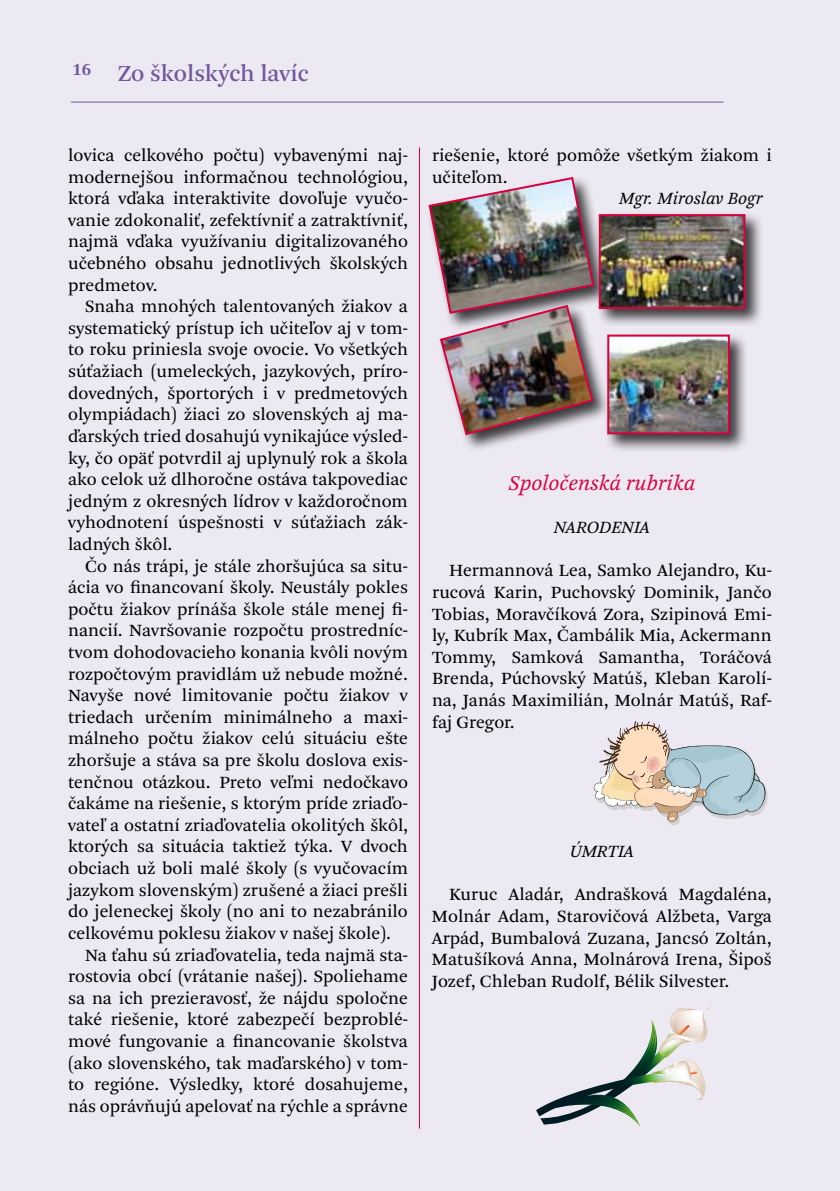
<style>
.page{position:relative;width:840px;height:1191px;background:#fff}
.page>*{position:absolute;margin:0;border:0;box-sizing:border-box;transform-origin:0 0}
.t1{font:24px "Arnhem Pro";color:#72569c}
.t2{font:italic 22px "Arnhem Pro Blond";color:#da003d}
.t3{font:18px/21.6px "Arnhem Pro Blond";color:#000;text-align:justify}
.t4{font:italic 18px "Arnhem Pro Blond";color:#000}
.t5{font:700 18px "Arnhem Pro";color:#72569c}
</style>
<div class="page">
<div style="left:0;top:0;width:839px;height:1191px;background:#ece9f2"></div>
<hr style="left:419px;top:147px;width:1px;height:981px;background:#da003d">
<div style="left:595px;top:211px;width:169px;height:117px;background:#000;opacity:.75"></div>
<img style="left:601px;top:217px;width:141px;height:89px">
<div style="left:598px;top:214px;width:147px;height:95px;border:2px solid #da003d"></div>
<div style="left:604px;top:332px;width:144px;height:121px;background:#000;opacity:.75"></div>
<img style="left:610px;top:337px;width:116px;height:94px">
<div style="left:607px;top:334px;width:122px;height:100px;border:2px solid #da003d"></div>
<div style="left:436px;top:302px;width:173px;height:150px;background:#000;opacity:.75"></div>
<img style="left:428px;top:177px;width:167px;height:259px">
<svg style="left:593px;top:721px;width:174px;height:104px"></svg>
<svg style="left:536px;top:1007px;width:175px;height:119px"></svg>
<p class="t5" style="left:72px;top:57px;width:21px">16</p>
<h1 class="t1" style="left:118px;top:58px;width:192px">Zo školských lavíc</h1>
<p class="t3" style="left:68px;top:145px;width:341px">lovica celkového počtu) vybavenými naj&shy;modernejšou informačnou technológiou, ktorá vďaka interaktivite dovoľuje vyučo&shy;vanie zdokonaliť, zefektívniť a zatraktívniť, najmä vďaka využívaniu digitalizovaného učebného obsahu jednotlivých školských predmetov.</p>
<p class="t3" style="left:68px;top:296px;width:341px;text-indent:17px">Snaha mnohých talentovaných žiakov a systematický prístup ich učiteľov aj v tom&shy;to roku priniesla svoje ovocie. Vo všetkých súťažiach (umeleckých, jazykových, príro&shy;dovedných, športorých i v predmetových olympiádach) žiaci zo slovenských aj ma&shy;ďarských tried dosahujú vynikajúce výsled&shy;ky, čo opäť potvrdil aj uplynulý rok a škola ako celok už dlhoročne ostáva takpovediac jedným z okresných lídrov v každoročnom vyhodnotení úspešnosti v súťažiach zák&shy;ladných škôl.</p>
<p class="t3" style="left:85px;top:555px;width:324px">Čo nás trápi, je stále zhoršujúca sa situ-</p>
<p class="t3" style="left:68px;top:577px;width:341px">ácia vo financovaní školy. Neustály pokles</p>
<p class="t3" style="left:68px;top:598px;width:341px">počtu žiakov prínáša škole stále menej fi-</p>
<p class="t3" style="left:68px;top:620px;width:341px">nancií. Navršovanie rozpočtu prostredníc-</p>
<p class="t3" style="left:68px;top:641px;width:341px">tvom dohodovacieho konania kvôli novým</p>
<p class="t3" style="left:68px;top:663px;width:341px">rozpočtovým pravidlám už nebude možné.</p>
<p class="t3" style="left:68px;top:685px;width:341px">Navyše nové limitovanie počtu žiakov v</p>
<p class="t3" style="left:68px;top:706px;width:341px">triedach určením minimálneho a maxi-</p>
<p class="t3" style="left:68px;top:728px;width:341px">málneho počtu žiakov celú situáciu ešte</p>
<p class="t3" style="left:68px;top:749px;width:341px">zhoršuje a stáva sa pre školu doslova exis-</p>
<p class="t3" style="left:68px;top:771px;width:341px">tenčnou otázkou. Preto veľmi nedočkavo</p>
<p class="t3" style="left:68px;top:793px;width:341px">čakáme na riešenie, s ktorým príde zriaďo-</p>
<p class="t3" style="left:68px;top:814px;width:341px">vateľ a ostatní zriaďovatelia okolitých škôl,</p>
<p class="t3" style="left:68px;top:836px;width:341px">ktorých sa situácia taktiež týka. V dvoch</p>
<p class="t3" style="left:68px;top:857px;width:341px">obciach už boli malé školy (s vyučovacím</p>
<p class="t3" style="left:68px;top:879px;width:341px">jazykom slovenským) zrušené a žiaci prešli</p>
<p class="t3" style="left:68px;top:901px;width:341px">do jeleneckej školy (no ani to nezabránilo</p>
<p class="t3" style="left:68px;top:922px;width:324px">celkovému poklesu žiakov v našej škole).</p>
<p class="t3" style="left:85px;top:944px;width:324px">Na ťahu sú zriaďovatelia, teda najmä sta-</p>
<p class="t3" style="left:68px;top:965px;width:341px">rostovia obcí (vrátanie našej). Spoliehame</p>
<p class="t3" style="left:68px;top:987px;width:341px">sa na ich prezieravosť, že nájdu spoločne</p>
<p class="t3" style="left:68px;top:1009px;width:341px">také riešenie, ktoré zabezpečí bezproblé-</p>
<p class="t3" style="left:68px;top:1030px;width:341px">mové fungovanie a financovanie školstva</p>
<p class="t3" style="left:68px;top:1052px;width:341px">(ako slovenského, tak maďarského) v tom-</p>
<p class="t3" style="left:68px;top:1073px;width:341px">to regióne. Výsledky, ktoré dosahujeme,</p>
<p class="t3" style="left:68px;top:1095px;width:341px">nás oprávňujú apelovať na rýchle a správne</p>
<p class="t3" style="left:432px;top:145px;width:341px">riešenie, ktoré pomôže všetkým žiakom i učiteľom.</p>
<p class="t4" style="left:619px;top:187px;width:145px">Mgr. Miroslav Bogr</p>
<p class="t2" style="left:508px;top:468px;width:188px">Spoločenská rubrika</p>
<p class="t4" style="left:553px;top:516px;width:98px">NARODENIA</p>
<p class="t3" style="left:432px;top:560px;width:341px;text-indent:17px">Hermannová Lea, Samko Alejandro, Ku&shy;rucová Karin, Puchovský Dominik, Jančo Tobias, Moravčíková Zora, Szipinová Emi&shy;ly, Kubrík Max, Čambálik Mia, Ackermann Tommy, Samková Samantha, Toráčová Brenda, Púchovský Matúš, Kleban Karolí&shy;na, Janás Maximilián, Molnár Matúš, Raf&shy;faj Gregor.</p>
<p class="t4" style="left:569px;top:840px;width:66px">ÚMRTIA</p>
<p class="t3" style="left:432px;top:884px;width:341px;text-indent:17px">Kuruc Aladár, Andrašková Magdaléna, Molnár Adam, Starovičová Alžbeta, Varga Arpád, Bumbalová Zuzana, Jancsó Zoltán, Matušíková Anna, Molnárová Irena, Šipoš Jozef, Chleban Rudolf, Bélik Silvester.</p>
</div>
